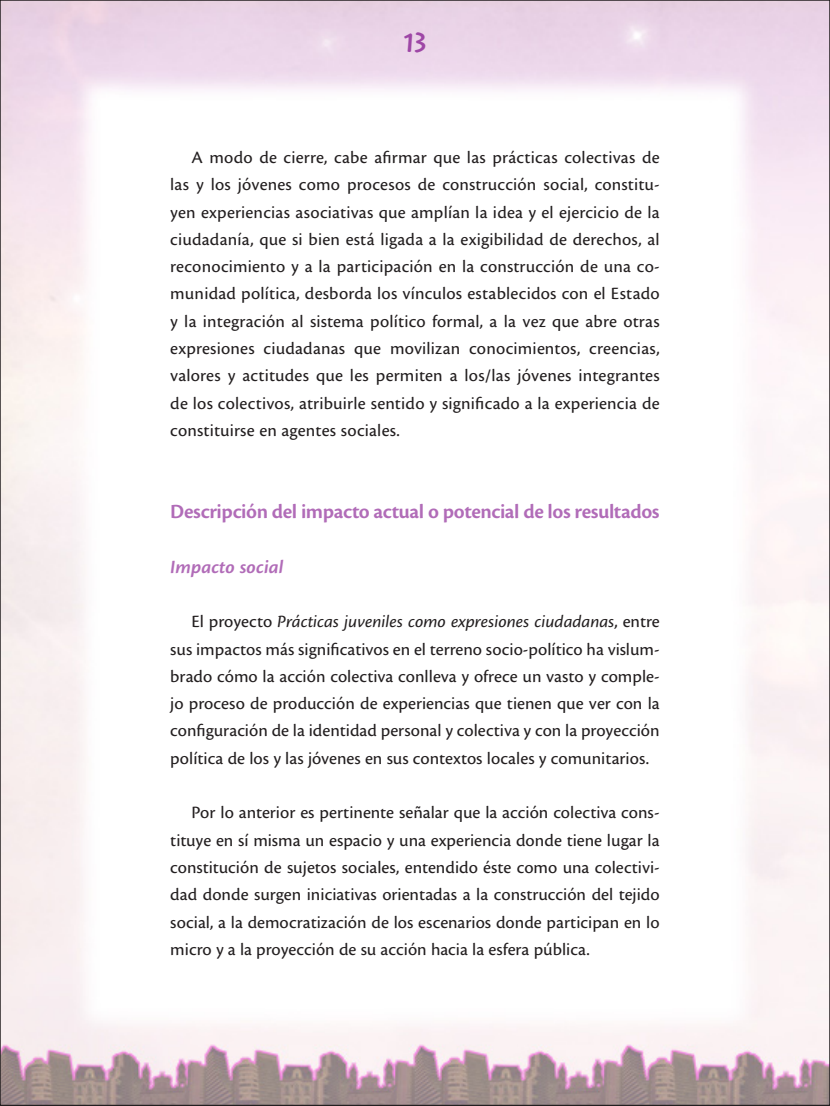
<style>
.page{position:relative;width:830px;height:1106px;background:#fff}
.page>*{position:absolute;margin:0;border:0;box-sizing:border-box;transform-origin:0 0}
.t1{font:36px "Reliq Std Semibold Active";color:#9e47a6}
.subtítulo{font:21px "Cronos Pro Semibold Capt";letter-spacing:-.02em;color:#b16cb8}
.intertítulo{font:19.5px "Cronos Pro Semibold Capt It";color:#b16cb8}
.texto_general{font:18px/27.3px "Cronos Pro Capt";color:#231f20;text-align:justify}
.s1{font-family:"Cronos Pro Capt It"}
</style>
<div class="page">
<img style="left:3px;top:3px;width:823px;height:1100px">
<h1 class="t1" style="left:404px;top:25px;width:24px">13</h1>
<p class="texto_general" style="left:170px;top:144px;width:491px;text-indent:21px">A modo de cierre, cabe afirmar que las prácticas colectivas de las y los jóvenes como procesos de construcción social, constitu&shy;yen experiencias asociativas que amplían la idea y el ejercicio de la ciudadanía, que si bien está ligada a la exigibilidad de derechos, al reconocimiento y a la participación en la construcción de una co&shy;munidad política, desborda los vínculos establecidos con el Estado y la integración al sistema político formal, a la vez que abre otras expresiones ciudadanas que movilizan conocimientos, creencias, valores y actitudes que les permiten a los/las jóvenes integrantes de los colectivos, atribuirle sentido y significado a la experiencia de constituirse en agentes sociales.</p>
<p class="subtítulo" style="left:170px;top:499px;width:490px">Descripción del impacto actual o potencial de los resultados</p>
<p class="intertítulo" style="left:170px;top:555px;width:115px">Impacto social</p>
<p class="texto_general" style="left:170px;top:608px;width:491px;text-indent:21px">El proyecto <span class="s1">Prácticas juveniles como expresiones ciudadanas</span>, entre sus impactos más significativos en el terreno socio-político ha vislum&shy;brado cómo la acción colectiva conlleva y ofrece un vasto y comple&shy;jo proceso de producción de experiencias que tienen que ver con la configuración de la identidad personal y colectiva y con la proyección política de los y las jóvenes en sus contextos locales y comunitarios.</p>
<p class="texto_general" style="left:170px;top:799px;width:490px;text-indent:21px">Por lo anterior es pertinente señalar que la acción colectiva cons&shy;tituye en sí misma un espacio y una experiencia donde tiene lugar la constitución de sujetos sociales, entendido éste como una colectivi&shy;dad donde surgen iniciativas orientadas a la construcción del tejido social, a la democratización de los escenarios donde participan en lo micro y a la proyección de su acción hacia la esfera pública.</p>
</div>
